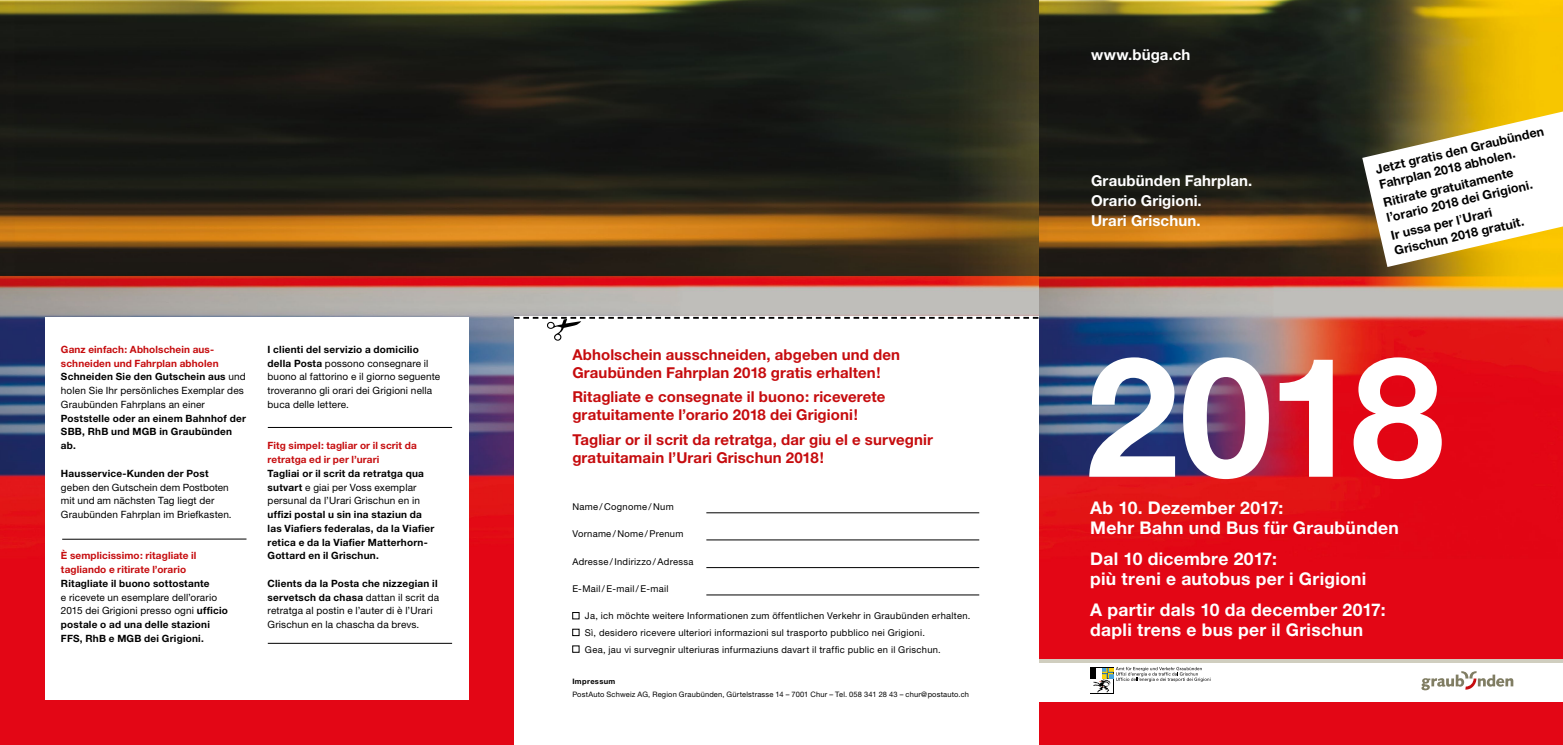
<style>
.page{position:relative;width:1563px;height:745px;background:#fff}
.page>*{position:absolute;margin:0;border:0;box-sizing:border-box;transform-origin:0 0}
.t1{font:700 166.88px "Helvetica Neue";color:#fff}
.t2{font:700 17.5px/20px "Helvetica Neue";letter-spacing:.015em;color:#fff}
.t3{font:700 15px/17.5px "Helvetica Neue";letter-spacing:.005em;color:#c60c0e}
.t4{font:700 15px/20px "Helvetica Neue";letter-spacing:.01em;color:#fff}
.t5{font:700 12.5px/15.6px "Helvetica Neue";color:#000}
.t6{font:10px/13.8px "Helvetica Neue";letter-spacing:.015em;color:#000}
.t7{font:700 10px/13.8px "Helvetica Neue";letter-spacing:.025em;color:#000}
.t8{font:700 10px/13.8px "Helvetica Neue";letter-spacing:.01em;color:#c60c0e}
.t9{font:9.38px/16.6px "Helvetica Neue";letter-spacing:.03em;color:#000}
.t10{font:7.5px "Helvetica Neue";letter-spacing:.025em;color:#000}
.t11{font:700 7.5px "Helvetica Neue";letter-spacing:.05em;color:#000}
.s1{font-weight:700;color:#c60c0e}
.s2{font-weight:700}
.s3{font-weight:400}
</style>
<div class="page">
<img style="left:0;top:0;width:1563px;height:744px">
<div style="left:45px;top:316px;width:424px;height:383px;background:#fff"></div>
<svg style="left:1362px;top:111px;width:201px;height:156px"></svg>
<div style="left:1038px;top:659px;width:525px;height:42px;background:#fff"></div>
<svg style="left:1421px;top:671px;width:92px;height:19px"></svg>
<hr style="left:1038px;top:659px;width:525px;height:3px;background:#d0cebf">
<svg style="left:1090px;top:666px;width:121px;height:26px"></svg>
<div style="left:514px;top:316px;width:524px;height:428px;background:#fff"></div>
<svg style="left:514px;top:314px;width:524px;height:27px"></svg>
<hr style="left:62px;top:538px;width:184px;height:1px;background:#000">
<hr style="left:268px;top:427px;width:184px;height:1px;background:#000">
<hr style="left:268px;top:642px;width:184px;height:1px;background:#000">
<div style="left:572px;top:611px;width:7px;height:7px;border:1px solid #000"></div>
<div style="left:572px;top:628px;width:7px;height:7px;border:1px solid #000"></div>
<hr style="left:706px;top:512px;width:273px;height:1px;background:#000">
<hr style="left:706px;top:539px;width:273px;height:1px;background:#000">
<hr style="left:706px;top:567px;width:273px;height:1px;background:#000">
<hr style="left:706px;top:594px;width:273px;height:1px;background:#000">
<p class="t6" style="left:61px;top:342px;width:186px"><span class="s1">Ganz einfach: Abholschein aus&shy;schneiden und Fahrplan abholen </span><span class="s2">Schneiden Sie den Gutschein aus</span> und holen Sie Ihr persönliches Exemplar des Graubünden Fahrplans an einer</p>
<p class="t7" style="left:61px;top:410px;width:186px">Poststelle oder an einem Bahnhof der<br>SBB, RhB und MGB in Graubünden ab.</p>
<p class="t7" style="left:61px;top:465px;width:149px">Hausservice-Kunden der Post</p>
<p class="t6" style="left:61px;top:479px;width:172px">geben den Gutschein dem Postboten mit und am nächsten Tag liegt der<br>Graubünden Fahrplan im Briefkasten.</p>
<p class="t8" style="left:61px;top:548px;width:137px">È semplicissimo: ritagliate il tagliando e ritirate l’orario</p>
<p class="t7" style="left:61px;top:575px;width:150px">Ritagliate il buono sottostante</p>
<p class="t6" style="left:61px;top:589px;width:168px">e ricevete un esemplare dell’orario 2015 dei Grigioni presso ogni <span class="s2">ufficio postale o ad una delle stazioni FFS, RhB e MGB dei Grigioni.</span></p>
<p class="t6" style="left:268px;top:342px;width:174px"><span class="s2">I clienti del servizio a domicilio della Posta</span> possono consegnare il buono al fattorino e il giorno seguente troveranno gli orari dei Grigioni nella buca delle lettere.</p>
<p class="t8" style="left:268px;top:438px;width:151px">Fitg simpel: tagliar or il scrit da retratga ed ir per l’urari</p>
<p class="t6" style="left:268px;top:466px;width:158px"><span class="s2">Tagliai or il scrit da retratga qua sutvart</span> e giai per Voss exemplar persunal da l’Urari Grischun en in</p>
<p class="t7" style="left:268px;top:507px;width:168px">uffizi postal u sin ina staziun da las Viafiers federalas, da la Viafier retica e da la Viafier Matterhorn-<br>Gottard en il Grischun.</p>
<p class="t6" style="left:268px;top:576px;width:173px"><span class="s2">Clients da la Posta che nizzegian il servetsch da chasa</span> dattan il scrit da retratga al postin e l’auter di è l’Urari Grischun en la chascha da brevs.</p>
<h3 class="t3" style="left:572px;top:345px;width:329px">Abholschein ausschneiden, abgeben und den<br>Graubünden Fahrplan 2018 gratis erhalten!</h3>
<h3 class="t3" style="left:572px;top:388px;width:314px">Ritagliate e consegnate il buono: riceverete gratuitamente l’orario 2018 dei Grigioni!</h3>
<h3 class="t3" style="left:572px;top:429px;width:362px;line-height:18.8px">Tagliar or il scrit da retratga, dar giu el e survegnir gratuitamain l’Urari Grischun 2018!</h3>
<p class="t9" style="left:572px;top:497px;width:103px">Name / Cognome / Num</p>
<p class="t9" style="left:572px;top:525px;width:113px">Vorname / Nome /Prenum</p>
<p class="t9" style="left:572px;top:552px;width:123px">Adresse /Indirizzo /Adressa</p>
<p class="t9" style="left:572px;top:579px;width:98px">E-Mail/ E-mail/ E-mail</p>
<p class="t9" style="left:585px;top:607px;width:387px">Ja, ich möchte weitere Informationen zum öffentlichen Verkehr in Graubünden erhalten.<br>Sì, desidero ricevere ulteriori informazioni sul trasporto pubblico nei Grigioni.<br>Gea, jau vi survegnir ulteriuras infurmaziuns davart il traffic public en il Grischun.</p>
<p class="t11" style="left:572px;top:676px;width:44px">Impressum</p>
<p class="t10" style="left:572px;top:689px;width:398px">PostAuto Schweiz AG, Region Graubünden, Gürtelstrasse 14 – 7001 Chur – Tel. 058 341 28 43 – chur@postauto.ch</p>
<h3 class="t4" style="left:1091px;top:44px;width:101px">www.büga.ch</h3>
<h3 class="t4" style="left:1091px;top:170px;width:163px">Graubünden Fahrplan.<br>Orario Grigioni.<br>Urari Grischun.</h3>
<p class="t5" style="left:1374px;top:161px;width:174px;rotate:-13deg">Jetzt gratis den Graubünden<br>Fahrplan 2018 abholen.</p>
<p class="t5" style="left:1381px;top:194px;width:151px;rotate:-13deg">Ritirate gratuitamente l’orario 2018 dei Grigioni.</p>
<p class="t5" style="left:1389px;top:227px;width:134px;rotate:-13deg">Ir ussa per l<span class="s3">’</span>Urari<br>Grischun 2018 gratuit.</p>
<h1 class="t1" style="left:1085px;top:313px;width:360px">2018</h1>
<h2 class="t2" style="left:1090px;top:497px;width:310px">Ab 10. Dezember 2017:<br>Mehr Bahn und Bus für Graubünden</h2>
<h2 class="t2" style="left:1090px;top:548px;width:278px">Dal 10 dicembre 2017:<br>più treni e autobus per i Grigioni</h2>
<h2 class="t2" style="left:1090px;top:598px;width:297px">A partir dals 10 da december 2017: dapli trens e bus per il Grischun</h2>
</div>
